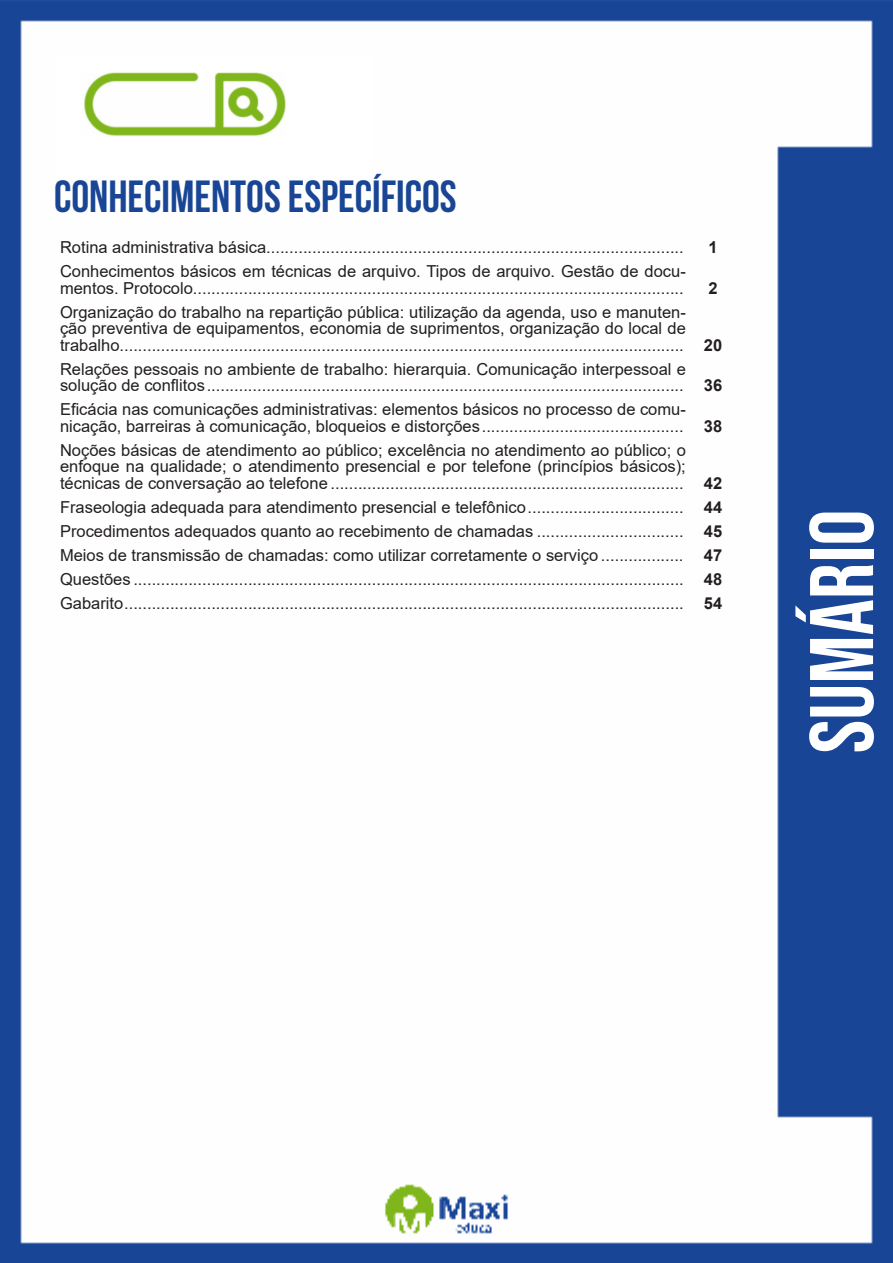
<style>
.page{position:relative;width:893px;height:1263px;background:#fff}
.page>*{position:absolute;margin:0;border:0;box-sizing:border-box;transform-origin:0 0}
.t1{font:90px "Bebas Neue";color:#fff}
.t2{font:700 45px "Bebas Neue";color:#184695}
.ALTERNATIVAS{font:16.5px/16.5px "Arial";color:#231f20}
.INDICE{font:700 16.5px "Arial";color:#231f20}
.TITULO_DE_LEI{font:700 16.5px "Arial";color:#231f20}
</style>
<div class="page">
<img style="left:0;top:0;width:893px;height:1263px">
<div style="left:55px;top:55px;width:317px;height:121px;background:#fff"></div>
<img style="left:84px;top:72px;width:201px;height:64px">
<p class="t2" style="left:54px;top:172px;width:404px">CONHECIMENTOS ESPECÍFICOS</p>
<p class="ALTERNATIVAS" style="left:60px;top:239px;width:625px">Rotina administrativa básica...........................................................................................</p>
<p class="INDICE" style="left:708px;top:236px;width:11px">1</p>
<p class="ALTERNATIVAS" style="left:60px;top:263px;width:627px">Conhecimentos básicos em técnicas de arquivo. Tipos de arquivo. Gestão de docu&shy;mentos. Protocolo...........................................................................................................</p>
<p class="INDICE" style="left:708px;top:276px;width:11px">2</p>
<p class="ALTERNATIVAS" style="left:60px;top:304px;width:627px;text-align:justify">Organização do trabalho na repartição pública: utilização da agenda, uso e manuten&shy;ção preventiva de equipamentos, economia de suprimentos, organização do local de trabalho...........................................................................................................................</p>
<p class="ALTERNATIVAS" style="left:60px;top:361px;width:627px">Relações pessoais no ambiente de trabalho: hierarquia. Comunicação interpessoal e solução de conflitos........................................................................................................</p>
<p class="ALTERNATIVAS" style="left:60px;top:401px;width:627px">Eficácia nas comunicações administrativas: elementos básicos no processo de comu&shy;nicação, barreiras à comunicação, bloqueios e distorções............................................</p>
<p class="ALTERNATIVAS" style="left:60px;top:442px;width:627px;text-align:justify">Noções básicas de atendimento ao público; excelência no atendimento ao público; o enfoque na qualidade; o atendimento presencial e por telefone (princípios básicos); técnicas de conversação ao telefone .............................................................................</p>
<p class="INDICE" style="left:704px;top:333px;width:20px">20</p>
<p class="INDICE" style="left:704px;top:374px;width:20px">36</p>
<p class="TITULO_DE_LEI" style="left:704px;top:414px;width:20px">38</p>
<p class="INDICE" style="left:704px;top:471px;width:20px">42</p>
<p class="ALTERNATIVAS" style="left:60px;top:499px;width:625px">Fraseologia adequada para atendimento presencial e telefônico..................................</p>
<p class="INDICE" style="left:704px;top:496px;width:20px">44</p>
<p class="ALTERNATIVAS" style="left:60px;top:523px;width:625px">Procedimentos adequados quanto ao recebimento de chamadas ................................</p>
<p class="INDICE" style="left:704px;top:520px;width:20px">45</p>
<p class="ALTERNATIVAS" style="left:60px;top:547px;width:625px">Meios de transmissão de chamadas: como utilizar corretamente o serviço ..................</p>
<p class="INDICE" style="left:704px;top:544px;width:20px">47</p>
<p class="ALTERNATIVAS" style="left:60px;top:571px;width:625px">Questões ........................................................................................................................</p>
<p class="INDICE" style="left:704px;top:568px;width:20px">48</p>
<p class="ALTERNATIVAS" style="left:60px;top:595px;width:625px">Gabarito..........................................................................................................................</p>
<p class="INDICE" style="left:704px;top:592px;width:20px">54</p>
<h1 class="t1" style="left:791px;top:753px;width:245px;rotate:-90deg">sumário</h1>
</div>
